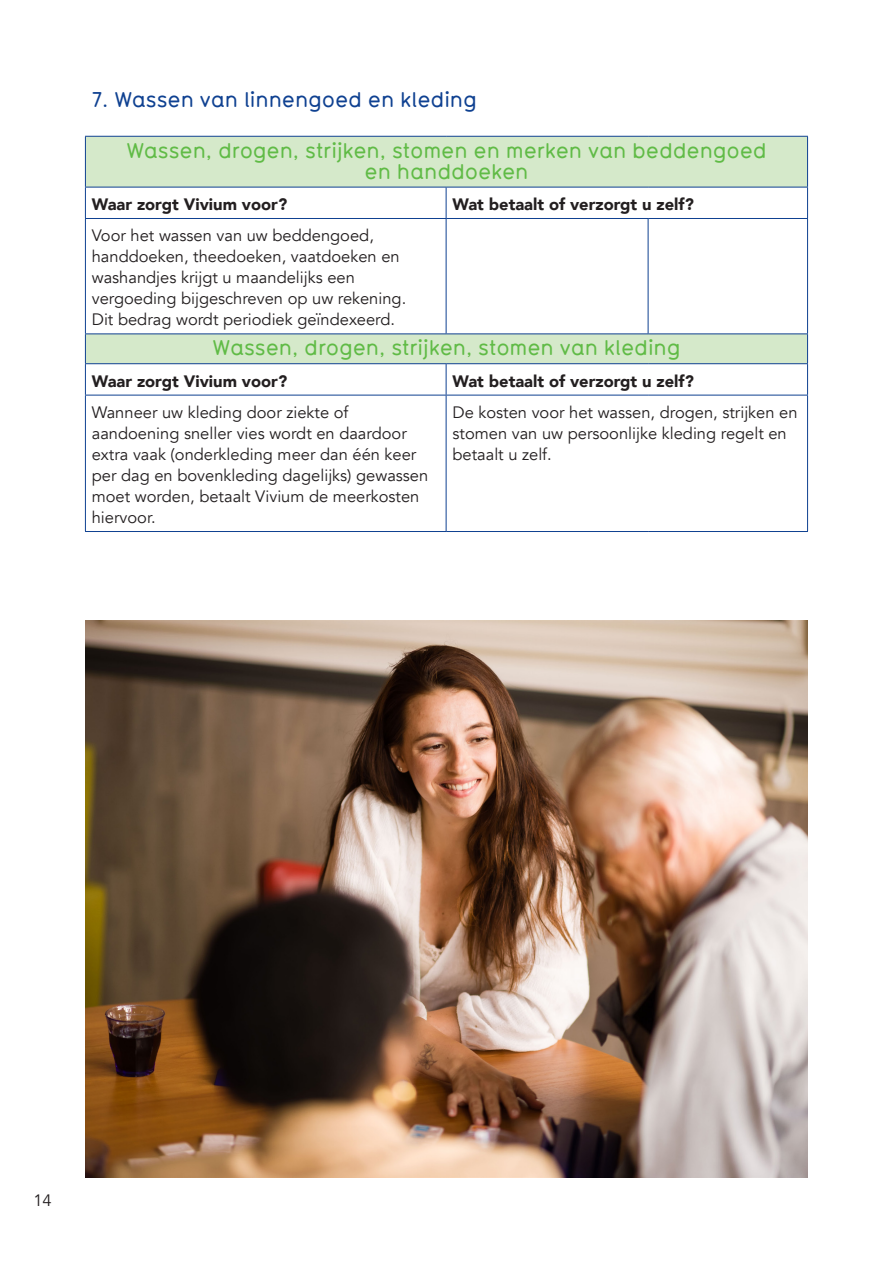
<style>
.page{position:relative;width:893px;height:1263px;background:#fff}
.page>*{position:absolute;margin:0;border:0;box-sizing:border-box;transform-origin:0 0}
.kopje{font:21px/21px "Typ Med";color:#60bb46;text-align:center}
.kopje-2{font:21px "Typ Med";color:#0f4191}
.tekst{font:16.5px/21px "Avenir";color:#231f20}
.tekst-2{font:900 16.5px "Avenir";color:#231f20}
</style>
<div class="page">
<svg style="left:86px;top:137px;width:721px;height:226px"></svg>
<hr style="left:85px;top:187px;width:1px;height:31px;background:#0f4191">
<hr style="left:446px;top:187px;width:1px;height:31px;background:#0f4191">
<hr style="left:807px;top:187px;width:1px;height:31px;background:#0f4191">
<hr style="left:85px;top:218px;width:361px;height:1px;background:#0f4191">
<hr style="left:85px;top:219px;width:1px;height:114px;background:#0f4191">
<hr style="left:446px;top:218px;width:202px;height:1px;background:#0f4191">
<hr style="left:446px;top:219px;width:1px;height:114px;background:#0f4191">
<hr style="left:648px;top:218px;width:160px;height:1px;background:#0f4191">
<hr style="left:648px;top:219px;width:1px;height:114px;background:#0f4191">
<hr style="left:807px;top:219px;width:1px;height:114px;background:#0f4191">
<hr style="left:85px;top:364px;width:1px;height:31px;background:#0f4191">
<hr style="left:446px;top:364px;width:1px;height:31px;background:#0f4191">
<hr style="left:807px;top:364px;width:1px;height:31px;background:#0f4191">
<hr style="left:85px;top:395px;width:361px;height:1px;background:#0f4191">
<hr style="left:85px;top:395px;width:1px;height:136px;background:#0f4191">
<hr style="left:446px;top:395px;width:202px;height:1px;background:#0f4191">
<hr style="left:446px;top:395px;width:1px;height:136px;background:#0f4191">
<hr style="left:648px;top:395px;width:160px;height:1px;background:#0f4191">
<hr style="left:807px;top:395px;width:1px;height:136px;background:#0f4191">
<hr style="left:85px;top:531px;width:361px;height:1px;background:#0f4191">
<hr style="left:446px;top:531px;width:202px;height:1px;background:#0f4191">
<hr style="left:648px;top:531px;width:160px;height:1px;background:#0f4191">
<hr style="left:85px;top:136px;width:361px;height:1px;background:#0f4191">
<hr style="left:85px;top:137px;width:1px;height:50px;background:#0f4191">
<hr style="left:446px;top:136px;width:202px;height:1px;background:#0f4191">
<hr style="left:648px;top:136px;width:160px;height:1px;background:#0f4191">
<hr style="left:807px;top:137px;width:1px;height:50px;background:#0f4191">
<hr style="left:85px;top:187px;width:361px;height:1px;background:#0f4191">
<hr style="left:446px;top:187px;width:202px;height:1px;background:#0f4191">
<hr style="left:648px;top:187px;width:160px;height:1px;background:#0f4191">
<hr style="left:85px;top:333px;width:361px;height:1px;background:#0f4191">
<svg style="left:85px;top:334px;width:1px;height:29px"></svg>
<hr style="left:446px;top:333px;width:202px;height:1px;background:#0f4191">
<hr style="left:648px;top:333px;width:160px;height:1px;background:#0f4191">
<svg style="left:807px;top:334px;width:1px;height:29px"></svg>
<hr style="left:85px;top:363px;width:361px;height:1px;background:#0f4191">
<hr style="left:446px;top:363px;width:202px;height:1px;background:#0f4191">
<hr style="left:648px;top:363px;width:160px;height:1px;background:#0f4191">
<img style="left:85px;top:621px;width:723px;height:557px">
<p class="kopje-2" style="left:92px;top:85px;width:386px">7. Wassen van linnengoed en kleding</p>
<p class="kopje" style="left:126px;top:139px;width:642px">Wassen, drogen, strijken, stomen en merken van beddengoed en handdoeken</p>
<p class="tekst-2" style="left:92px;top:190px;width:197px">Waar zorgt Vivium voor?</p>
<p class="tekst-2" style="left:452px;top:190px;width:243px">Wat betaalt of verzorgt u zelf?</p>
<p class="tekst" style="left:92px;top:225px;width:316px">Voor het wassen van uw beddengoed, handdoeken, theedoeken, vaatdoeken en washandjes krijgt u maandelijks een vergoeding bijgeschreven op uw rekening.<br>Dit bedrag wordt periodiek geïndexeerd.</p>
<p class="kopje" style="left:213px;top:337px;width:469px">Wassen, drogen, strijken, stomen van kleding</p>
<p class="tekst-2" style="left:92px;top:367px;width:197px">Waar zorgt Vivium voor?</p>
<p class="tekst-2" style="left:452px;top:367px;width:243px">Wat betaalt of verzorgt u zelf?</p>
<p class="tekst" style="left:92px;top:402px;width:338px">Wanneer uw kleding door ziekte of aandoening sneller vies wordt en daardoor extra vaak (onderkleding meer dan één keer per dag en bovenkleding dagelijks) gewassen moet worden, betaalt Vivium de meerkosten hiervoor.</p>
<p class="tekst" style="left:452px;top:402px;width:347px">De kosten voor het wassen, drogen, strijken en stomen van uw persoonlijke kleding regelt en betaalt u zelf.</p>
<p class="tekst" style="left:33px;top:1190px;width:20px">14</p>
</div>
